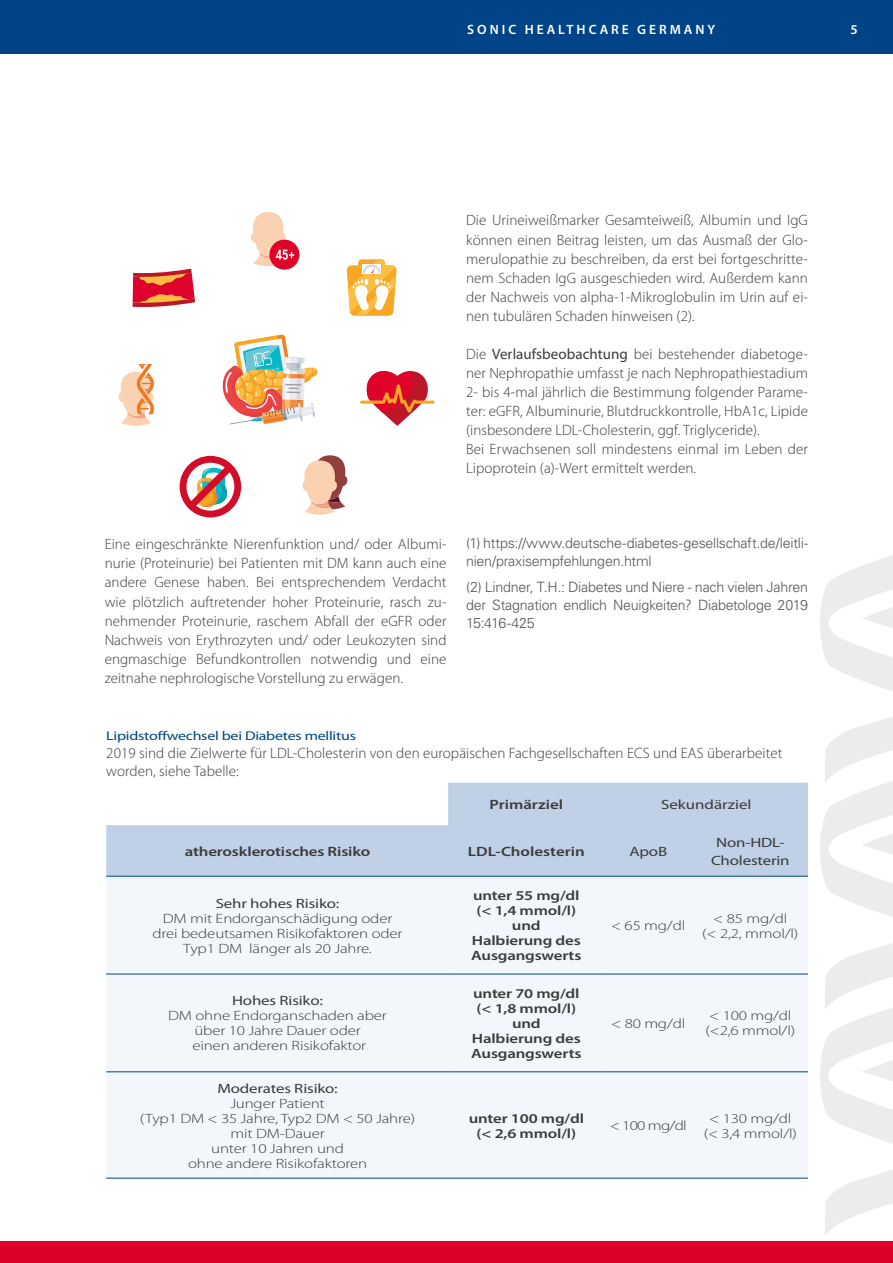
<style>
.page{position:relative;width:893px;height:1263px;background:#fff}
.page>*{position:absolute;margin:0;border:0;box-sizing:border-box;transform-origin:0 0}
.t1{font:300 15px/19px "Myriad Pro";letter-spacing:.005em;color:#3b3b3a;text-align:justify}
.t2{font:300 14.25px/18px "Univers LT Pro 45";letter-spacing:-.02em;color:#565656}
.t3{font:300 13.5px/15px "Myriad Pro";letter-spacing:-.01em;color:#3b3b3a;text-align:center;scale:1.25 1}
.t4{font:600 13.5px/15px "Myriad Pro";letter-spacing:-.01em;color:#3b3b3a;text-align:center;scale:1.25 1}
.t5{font:13.5px/18px "Myriad Pro";letter-spacing:-.01em;color:#3b3b3a;text-align:center;scale:1.25 1}
.t6{font:600 13.5px "Myriad Pro";letter-spacing:.22em;color:#fff}
.t7{font:12.75px "Myriad Pro";letter-spacing:-.015em;color:#004487;scale:1.25 1}
.s1{font-weight:400}
</style>
<div class="page">
<div style="left:0;top:1242px;width:893px;height:21px;background:#dd0029"></div>
<div style="left:0;top:0;width:893px;height:53px;background:#004487"></div>
<svg style="left:106px;top:783px;width:702px;height:93px;fill:#bfd0e7"></svg>
<div style="left:106px;top:877px;width:702px;height:301px;background:#f3f7fc"></div>
<hr style="left:106px;top:876px;width:342px;height:1px;background:#004487">
<hr style="left:448px;top:876px;width:156px;height:1px;background:#004487">
<hr style="left:604px;top:876px;width:88px;height:1px;background:#004487">
<hr style="left:692px;top:876px;width:116px;height:1px;background:#004487">
<hr style="left:106px;top:974px;width:342px;height:1px;background:#004487">
<hr style="left:448px;top:974px;width:156px;height:1px;background:#004487">
<hr style="left:604px;top:974px;width:88px;height:1px;background:#004487">
<hr style="left:692px;top:974px;width:116px;height:1px;background:#004487">
<hr style="left:106px;top:1071px;width:342px;height:1px;background:#004487">
<hr style="left:448px;top:1071px;width:156px;height:1px;background:#004487">
<hr style="left:604px;top:1071px;width:88px;height:1px;background:#004487">
<hr style="left:692px;top:1071px;width:116px;height:1px;background:#004487">
<hr style="left:106px;top:1178px;width:342px;height:1px;background:#004487">
<hr style="left:448px;top:1178px;width:156px;height:1px;background:#004487">
<hr style="left:604px;top:1178px;width:88px;height:1px;background:#004487">
<hr style="left:692px;top:1178px;width:116px;height:1px;background:#004487">
<svg style="left:118px;top:364px;width:36px;height:62px"></svg>
<svg style="left:347px;top:259px;width:50px;height:57px"></svg>
<svg style="left:302px;top:455px;width:46px;height:60px"></svg>
<svg style="left:222px;top:334px;width:95px;height:90px"></svg>
<svg style="left:180px;top:456px;width:61px;height:61px"></svg>
<svg style="left:360px;top:371px;width:74px;height:55px"></svg>
<svg style="left:133px;top:269px;width:62px;height:38px;background:#e14e4b"></svg>
<div style="left:269px;top:240px;width:30px;height:30px;background:#df0329;border-radius:50%"></div>
<svg style="left:251px;top:212px;width:43px;height:54px"></svg>
<p class="t6" style="left:467px;top:21px;width:249px">SONIC HEALTHCARE GERMANY</p>
<p class="t6" style="left:850px;top:21px;width:9px">5</p>
<p class="t1" style="left:466px;top:211px;width:343px">Die Urineiweißmarker Gesamteiweiß, Albumin und IgG können einen Beitrag leisten, um das Ausmaß der Glo&shy;merulopathie zu beschreiben, da erst bei fortgeschritte&shy;nem Schaden IgG ausgeschieden wird. Außerdem kann der Nachweis von alpha-1-Mikroglobulin im Urin auf ei&shy;nen tubulären Schaden hinweisen (2).</p>
<p class="t1" style="left:466px;top:345px;width:343px;text-align:left">Die <span class="s1">Verlaufsbeobachtung</span> bei bestehender diabetoge&shy;ner Nephropathie umfasst je nach Nephropathiestadium 2- bis 4-mal jährlich die Bestimmung folgender Parame&shy;ter: eGFR, Albuminurie, Blutdruckkontrolle, HbA1c, Lipide (insbesondere LDL-Cholesterin, ggf. Triglyceride).<br>Bei Erwachsenen soll mindestens einmal im Leben der Lipoprotein (a)-Wert ermittelt werden.</p>
<p class="t1" style="left:105px;top:535px;width:343px">Eine eingeschränkte Nierenfunktion und/ oder Albumi&shy;nurie (Proteinurie) bei Patienten mit DM kann auch eine andere Genese haben. Bei entsprechendem Verdacht wie plötzlich auftretender hoher Proteinurie, rasch zu&shy;nehmender Proteinurie, raschem Abfall der eGFR oder Nachweis von Erythrozyten und/ oder Leukozyten sind engmaschige Befundkontrollen notwendig und eine zeitnahe nephrologische Vorstellung zu erwägen.</p>
<p class="t2" style="left:466px;top:534px;width:343px">(1) https://www.deutsche-diabetes-gesellschaft.de/leitli&shy;nien/praxisempfehlungen.html</p>
<p class="t2" style="left:466px;top:578px;width:343px;text-align:justify">(2) Lindner, T.H.: Diabetes und Niere - nach vielen Jahren der Stagnation endlich Neuigkeiten? Diabetologe 2019<br>15:416-425</p>
<p class="t7" style="left:106px;top:729px;width:201px">Lipidstoffwechsel bei Diabetes mellitus</p>
<p class="t1" style="left:106px;top:745px;width:678px;line-height:18px">2019 sind die Zielwerte für LDL-Cholesterin von den europäischen Fachgesellschaften ECS und EAS überarbeitet worden, siehe Tabelle:</p>
<p class="t4" style="left:489px;top:797px;width:60px">Primärziel</p>
<p class="t5" style="left:661px;top:796px;width:74px">Sekundärziel</p>
<p class="t4" style="left:185px;top:843px;width:150px">atherosklerotisches Risiko</p>
<p class="t4" style="left:468px;top:843px;width:95px">LDL-Cholesterin</p>
<p class="t5" style="left:629px;top:842px;width:32px">ApoB</p>
<p class="t5" style="left:711px;top:833px;width:64px">Non-HDL-<br>Cholesterin</p>
<p class="t5" style="left:216px;top:894px;width:100px">Sehr hohes Risiko:</p>
<p class="t3" style="left:153px;top:911px;width:201px">DM mit Endorganschädigung oder drei bedeutsamen Risikofaktoren oder<br>Typ1 DM länger als 20 Jahre.</p>
<p class="t4" style="left:471px;top:888px;width:90px">unter 55 mg/dl (&lt; 1,4 mmol/l) und<br>Halbierung des<br>Ausgangswerts</p>
<p class="t3" style="left:611px;top:918px;width:61px">&lt; 65 mg/dl</p>
<p class="t3" style="left:702px;top:911px;width:78px">&lt; 85 mg/dl<br>(&lt; 2,2, mmol/l)</p>
<p class="t5" style="left:232px;top:992px;width:74px">Hohes Risiko:</p>
<p class="t3" style="left:168px;top:1009px;width:176px">DM ohne Endorganschaden aber über 10 Jahre Dauer oder<br>einen anderen Risikofaktor</p>
<p class="t5" style="left:217px;top:1079px;width:98px">Moderates Risiko:</p>
<p class="t3" style="left:140px;top:1096px;width:222px">Junger Patient<br>(Typ1 DM &lt; 35 Jahre, Typ2 DM &lt; 50 Jahre) mit DM-Dauer<br>unter 10 Jahren und<br>ohne andere Risikofaktoren</p>
<p class="t4" style="left:471px;top:985px;width:90px">unter 70 mg/dl (&lt; 1,8 mmol/l) und<br>Halbierung des<br>Ausgangswerts</p>
<p class="t3" style="left:611px;top:1016px;width:61px">&lt; 80 mg/dl</p>
<p class="t3" style="left:705px;top:1009px;width:73px;text-align:left">&lt; 100 mg/dl (&lt;2,6 mmol/l)</p>
<p class="t4" style="left:469px;top:1110px;width:94px">unter 100 mg/dl (&lt; 2,6 mmol/l)</p>
<p class="t3" style="left:610px;top:1118px;width:63px">&lt; 100 mg/dl</p>
<p class="t3" style="left:704px;top:1111px;width:76px">&lt; 130 mg/dl (&lt; 3,4 mmol/l)</p>
</div>
